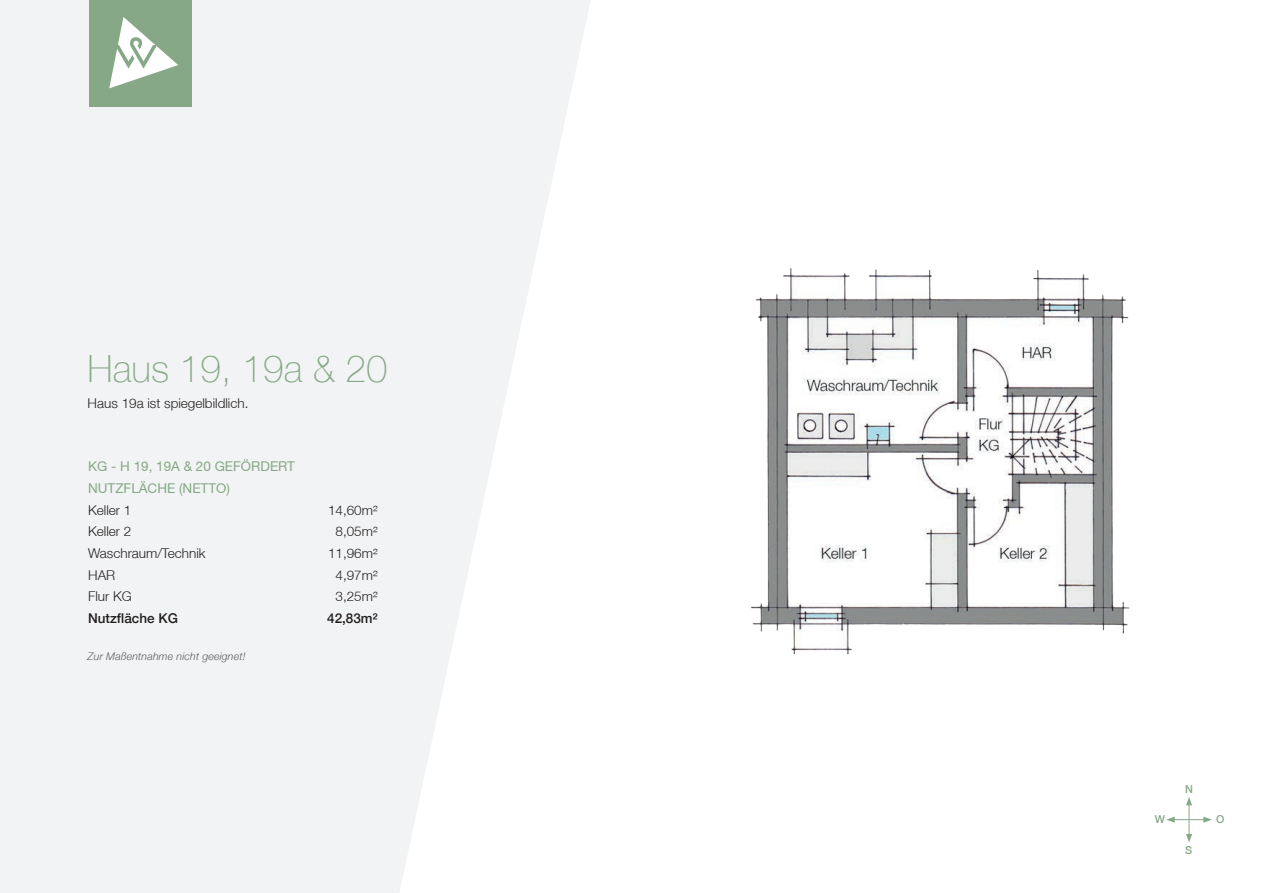
<style>
.page{position:relative;width:1263px;height:893px;background:#fff}
.page>*{position:absolute;margin:0;border:0;box-sizing:border-box;transform-origin:0 0}
.t1{font:100 37.5px "Helvetica Neue";color:#87a887}
.t2{font:300 13.5px "Helvetica Neue";color:#231f20}
.t3{font:13.5px "Helvetica Neue";color:#87a887}
.t4{font:500 13.5px "Helvetica Neue";color:#231f20}
.t5{font:500 10.95px "Helvetica Neue";color:#87a887}
.t6{font:italic 300 10.5px "Helvetica Neue";letter-spacing:.02em;color:#57585a}
</style>
<div class="page">
<div style="left:0;top:0;width:358px;height:893px;background:#f2f3f4"></div>
<svg style="left:358px;top:0;width:232px;height:893px"></svg>
<div style="left:90px;top:0;width:102px;height:106px;background:#87a887"></div>
<svg style="left:109px;top:17px;width:69px;height:71px"></svg>
<img style="left:751px;top:268px;width:379px;height:387px">
<hr style="left:1189px;top:803px;width:1px;height:33px;background:#87a887">
<svg style="left:1186px;top:797px;width:6px;height:8px"></svg>
<svg style="left:1186px;top:834px;width:6px;height:8px"></svg>
<hr style="left:1172px;top:819px;width:34px;height:1px;background:#87a887">
<svg style="left:1166px;top:817px;width:9px;height:6px"></svg>
<svg style="left:1203px;top:817px;width:9px;height:6px"></svg>
<p class="t1" style="left:88px;top:348px;width:301px">Haus 19, 19a &amp; 20</p>
<p class="t2" style="left:88px;top:395px;width:162px">Haus 19a ist spiegelbildlich.</p>
<p class="t3" style="left:88px;top:459px;width:208px">KG - H 19, 19A &amp; 20 GEFÖRDERT</p>
<p class="t3" style="left:88px;top:480px;width:143px">NUTZFLÄCHE (NETTO)</p>
<p class="t2" style="left:88px;top:502px;width:45px">Keller 1</p>
<p class="t2" style="left:328px;top:502px;width:51px">14,60m²</p>
<p class="t2" style="left:88px;top:523px;width:45px">Keller 2</p>
<p class="t2" style="left:335px;top:523px;width:44px">8,05m²</p>
<p class="t2" style="left:88px;top:545px;width:119px">Waschraum/Technik</p>
<p class="t2" style="left:328px;top:545px;width:51px">11,96m²</p>
<p class="t2" style="left:88px;top:567px;width:29px">HAR</p>
<p class="t2" style="left:335px;top:567px;width:44px">4,97m²</p>
<p class="t2" style="left:88px;top:588px;width:45px">Flur KG</p>
<p class="t2" style="left:335px;top:588px;width:44px">3,25m²</p>
<p class="t4" style="left:88px;top:610px;width:91px">Nutzfläche KG</p>
<p class="t4" style="left:327px;top:610px;width:52px">42,83m²</p>
<p class="t6" style="left:88px;top:650px;width:159px">Zur Maßentnahme nicht geeignet!</p>
<p class="t5" style="left:1155px;top:813px;width:12px">W</p>
<p class="t5" style="left:1185px;top:782px;width:9px">N</p>
<p class="t5" style="left:1185px;top:843px;width:9px">S</p>
<p class="t5" style="left:1216px;top:813px;width:10px">O</p>
</div>
